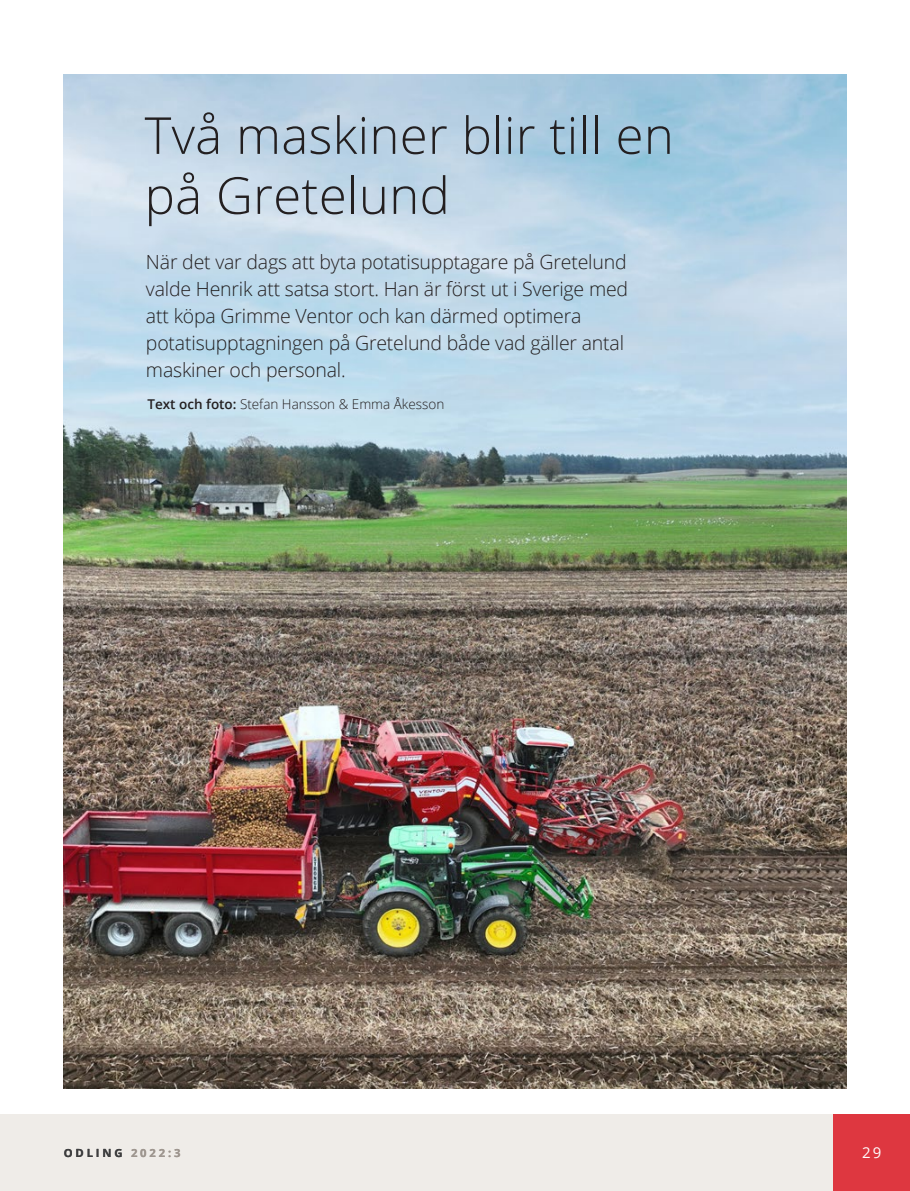
<style>
.page{position:relative;width:910px;height:1191px;background:#fff}
.page>*{position:absolute;margin:0;border:0;box-sizing:border-box;transform-origin:0 0}
.t1{font:300 51px/60px "Open Sans";letter-spacing:.005em;color:#231f20}
.t2{font:300 19.5px/27px "Open Sans";letter-spacing:-.01em;color:#231f20}
.t3{font:15px "Open Sans";color:#fff}
.t4{font:300 13.5px "Open Sans";color:#231f20}
.t5{font:700 11.25px "Open Sans";letter-spacing:.25em;color:#3e3e3f}
.s1{font-weight:600}
.s2{color:#9e968f}
</style>
<div class="page">
<div style="left:0;top:1114px;width:910px;height:77px;background:#efece8"></div>
<div style="left:833px;top:1114px;width:77px;height:77px;background:#de3740"></div>
<img style="left:64px;top:74px;width:782px;height:1015px">
<h1 class="t1" style="left:145px;top:109px;width:531px">Två maskiner blir till en på Gretelund</h1>
<p class="t2" style="left:146px;top:250px;width:484px">När det var dags att byta potatisupptagare på Gretelund valde Henrik att satsa stort. Han är först ut i Sverige med att köpa Grimme Ventor och kan därmed optimera potatisupptagningen på Gretelund både vad gäller antal maskiner och personal.</p>
<p class="t4" style="left:147px;top:398px;width:298px"><span class="s1">Text och foto:</span> Stefan Hansson &amp; Emma Åkesson</p>
<p class="t5" style="left:64px;top:1147px;width:118px">ODLING <span class="s2">2022:3</span></p>
<p class="t3" style="left:862px;top:1145px;width:21px">29</p>
</div>
